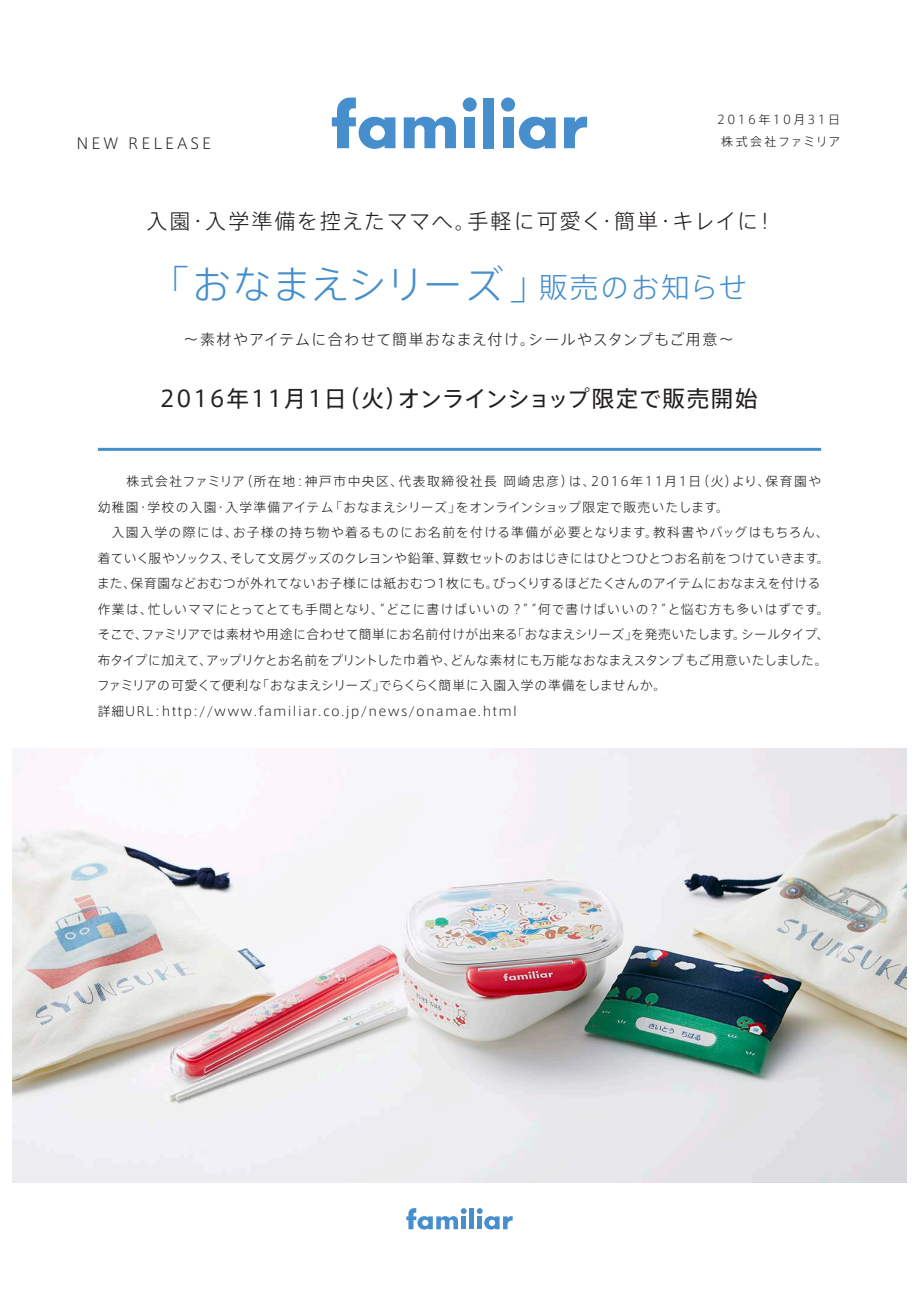
<style>
.page{position:relative;width:919px;height:1289px;background:#fff}
.page>*{position:absolute;margin:0;border:0;box-sizing:border-box;transform-origin:0 0}
.t1{font:300 39px "Axis Std";letter-spacing:-.03em;color:#468fcc}
.t2{font:22.5px "Axis Std";letter-spacing:.065em;color:#231f20}
.t3{font:300 21px "Axis Std";letter-spacing:.08em;color:#231f20}
.t4{font:300 15px "Axis Std";letter-spacing:.085em;color:#231f20}
.t5{font:300 15px "Axis Std";letter-spacing:.2em;color:#231f20}
.t6{font:300 12.75px/25.5px "Axis Std";letter-spacing:.05em;color:#231f20}
.t7{font:300 12.75px/25.5px "Axis Std";letter-spacing:.1em;color:#231f20}
.t8{font:300 12px/22.5px "Axis Std";letter-spacing:.2em;color:#231f20;text-align:center}
.s1{font-size:28.5px}
</style>
<div class="page">
<img style="left:13px;top:748px;width:893px;height:434px">
<div style="left:469px;top:1208px;width:5px;height:21px;background:#468fcc"></div>
<svg style="left:406px;top:1208px;width:60px;height:21px"></svg>
<svg style="left:477px;top:1208px;width:35px;height:21px"></svg>
<div style="left:464px;top:117px;width:11px;height:31px;background:#468fcc"></div>
<div style="left:462px;top:97px;width:14px;height:14px;background:#468fcc;border-radius:50%"></div>
<div style="left:501px;top:97px;width:14px;height:14px;background:#468fcc;border-radius:50%"></div>
<div style="left:502px;top:117px;width:11px;height:31px;background:#468fcc"></div>
<svg style="left:564px;top:117px;width:23px;height:31px"></svg>
<svg style="left:404px;top:117px;width:52px;height:31px"></svg>
<div style="left:483px;top:98px;width:11px;height:50px;background:#468fcc"></div>
<svg style="left:332px;top:97px;width:63px;height:52px"></svg>
<svg style="left:519px;top:117px;width:36px;height:32px"></svg>
<hr style="left:98px;top:448px;width:723px;height:3px;background:#468fcc">
<p class="t5" style="left:77px;top:133px;width:136px">NEW RELEASE</p>
<p class="t8" style="left:717px;top:107px;width:125px">2016年10月31日株式会社ファミリア</p>
<h3 class="t3" style="left:146px;top:205px;width:630px">入園・入学準備を控えたママへ。手軽に可愛く・簡単・キレイに！</h3>
<h1 class="t1" style="left:150px;top:256px;width:598px">「おなまえシリーズ」<span class="s1">販売のお知らせ</span></h1>
<p class="t4" style="left:183px;top:328px;width:551px">～素材やアイテムに合わせて簡単おなまえ付け。シールやスタンプもご用意～</p>
<h2 class="t2" style="left:160px;top:381px;width:599px">2016年11月1日（火）オンラインショップ限定で販売開始</h2>
<p class="t7" style="left:98px;top:468px;width:724px">　　株式会社ファミリア（所在地：神戸市中央区、代表取締役社長 岡崎忠彦）は、2016年11月1日（火）より、保育園や幼稚園・学校の入園・入学準備アイテム「おなまえシリーズ」をオンラインショップ限定で販売いたします。</p>
<p class="t6" style="left:97px;top:519px;width:734px;text-indent:15px">入園入学の際には、お子様の持ち物や着るものにお名前を付ける準備が必要となります。教科書やバッグはもちろん、着ていく服やソックス、そして文房グッズのクレヨンや鉛筆、算数セットのおはじきにはひとつひとつお名前をつけていきます。また、保育園などおむつが外れてないお子様には紙おむつ1枚にも。びっくりするほどたくさんのアイテムにおなまえを付ける作業は、忙しいママにとってとても手間となり、“どこに書けばいいの？”“何で書けばいいの？”と悩む方も多いはずです。そこで、ファミリアでは素材や用途に合わせて簡単にお名前付けが出来る「おなまえシリーズ」を発売いたします。シールタイプ、布タイプに加えて、アップリケとお名前をプリントした巾着や、どんな素材にも万能なおなまえスタンプもご用意いたしました。ファミリアの可愛くて便利な「おなまえシリーズ」でらくらく簡単に入園入学の準備をしませんか。<br>詳細URL：http://www.familiar.co.jp/news/onamae.html</p>
</div>
